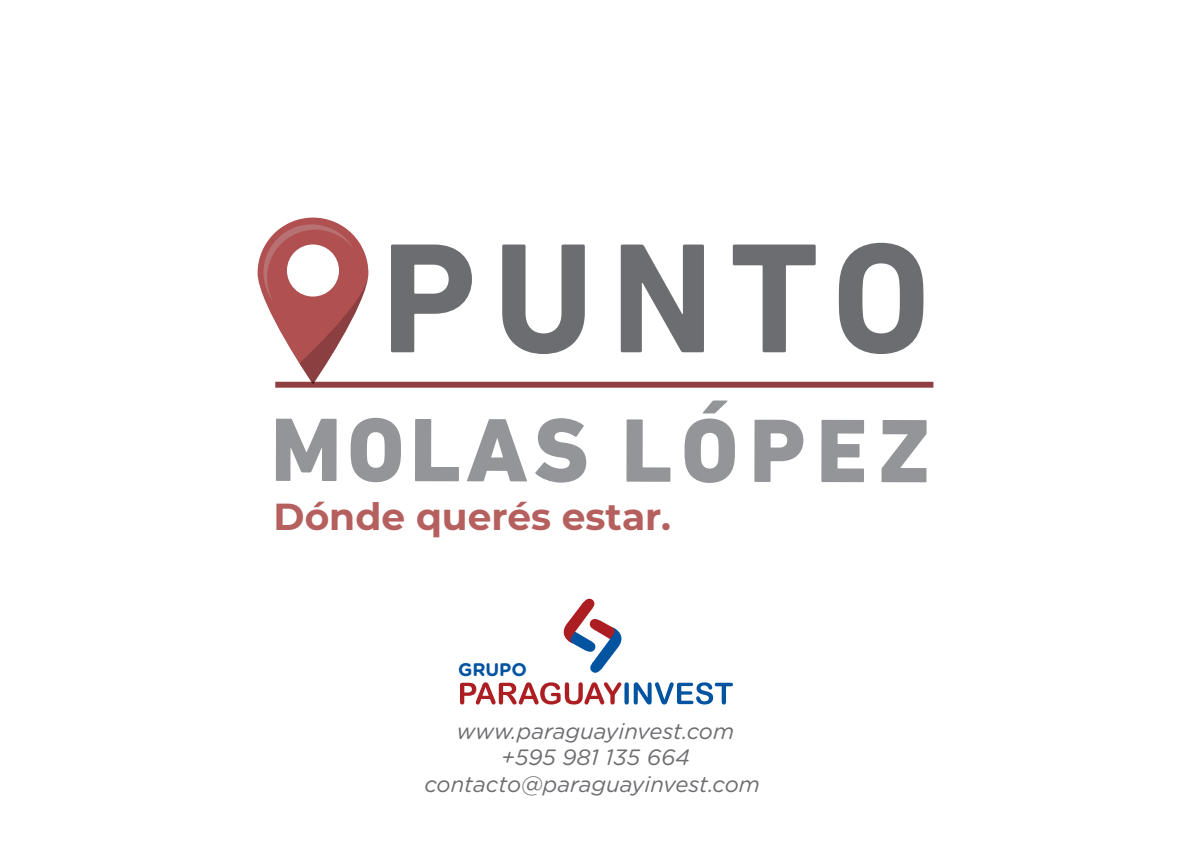
<style>
.page{position:relative;width:1191px;height:842px;background:#fff}
.page>*{position:absolute;margin:0;border:0;box-sizing:border-box;transform-origin:0 0}
.t1{font:700 37.6px "Montserrat";color:#b55f5e}
.t2{font:italic 22.1px/26.6px "Gotham Rounded";color:#6c6d70;text-align:center}
.t3{font:700 18.2px "Gotham Rounded";color:#0253a0}
</style>
<div class="page">
<svg style="left:563px;top:598px;width:59px;height:75px"></svg>
<svg style="left:460px;top:682px;width:273px;height:22px"></svg>
<svg style="left:257px;top:218px;width:111px;height:164px"></svg>
<svg style="left:276px;top:419px;width:60px;height:62px"></svg>
<svg style="left:350px;top:418px;width:51px;height:64px"></svg>
<svg style="left:415px;top:419px;width:44px;height:62px"></svg>
<svg style="left:467px;top:419px;width:60px;height:62px"></svg>
<svg style="left:535px;top:418px;width:51px;height:65px"></svg>
<svg style="left:626px;top:419px;width:44px;height:63px"></svg>
<svg style="left:684px;top:400px;width:51px;height:83px"></svg>
<svg style="left:754px;top:420px;width:49px;height:62px"></svg>
<svg style="left:821px;top:420px;width:43px;height:62px"></svg>
<svg style="left:881px;top:420px;width:45px;height:62px"></svg>
<svg style="left:391px;top:245px;width:81px;height:107px"></svg>
<svg style="left:502px;top:245px;width:83px;height:109px"></svg>
<svg style="left:621px;top:245px;width:83px;height:107px"></svg>
<svg style="left:733px;top:245px;width:82px;height:107px"></svg>
<svg style="left:839px;top:243px;width:84px;height:111px"></svg>
<div style="left:275px;top:382px;width:658px;height:6px;background:#904043"></div>
<h1 class="t1" style="left:273px;top:489px;width:399px">Dónde querés estar.</h1>
<p class="t3" style="left:458px;top:656px;width:70px">GRUPO</p>
<p class="t2" style="left:424px;top:717px;width:337px">www.paraguayinvest.com +595 981 135 664 contacto@paraguayinvest.com</p>
</div>
